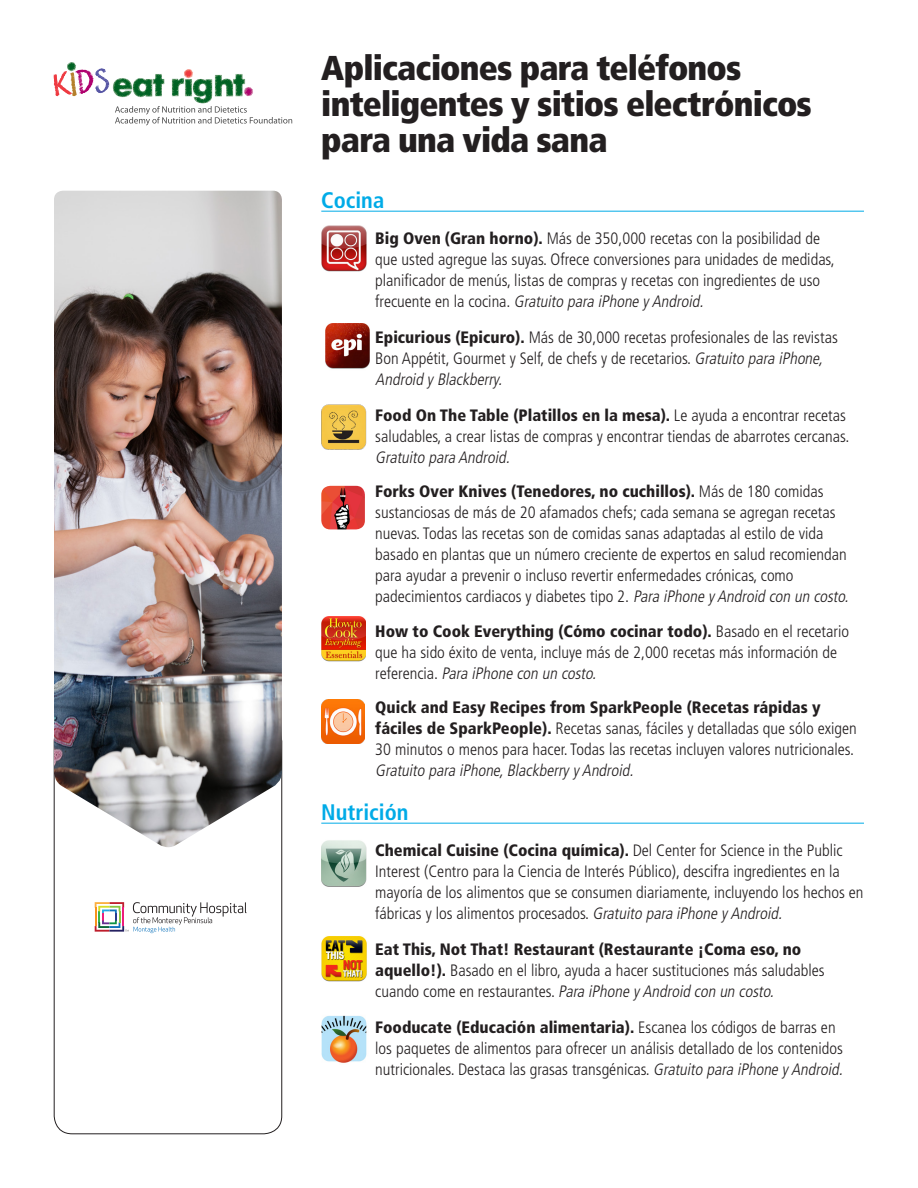
<style>
.page{position:relative;width:918px;height:1188px;background:#fff}
.page>*{position:absolute;margin:0;border:0;box-sizing:border-box;transform-origin:0 0}
.t1{font:900 condensed 34.5px/36px "Frutiger LT Std";letter-spacing:-.025em;color:#231f20}
.Body_text{font:700 condensed 22.5px "Frutiger LT Std";color:#00abe7}
.Body_text-2{font:300 condensed 16.5px/21px "Frutiger LT Std";color:#231f20}
.s1{font-weight:900}
.s2{font-style:italic}
</style>
<div class="page">
<hr style="left:321px;top:211px;width:543px;height:1px;background:#00abe7">
<hr style="left:321px;top:823px;width:543px;height:1px;background:#00abe7">
<img style="left:321px;top:225px;width:46px;height:47px">
<img style="left:325px;top:323px;width:45px;height:46px">
<img style="left:321px;top:404px;width:46px;height:46px">
<img style="left:321px;top:486px;width:44px;height:43px">
<img style="left:321px;top:616px;width:45px;height:46px">
<img style="left:321px;top:700px;width:44px;height:43px">
<img style="left:321px;top:840px;width:45px;height:47px">
<img style="left:321px;top:936px;width:46px;height:46px">
<img style="left:321px;top:1015px;width:46px;height:48px">
<svg style="left:95px;top:902px;width:152px;height:31px"></svg>
<img style="left:54px;top:191px;width:228px;height:659px">
<svg style="left:53px;top:62px;width:239px;height:63px"></svg>
<p class="t1" style="left:321px;top:50px;width:492px">Aplicaciones para teléfonos inteligentes y sitios electrónicos para una vida sana</p>
<p class="Body_text" style="left:321px;top:186px;width:64px">Cocina</p>
<p class="Body_text-2" style="left:375px;top:228px;width:461px"><span class="s1">Big Oven (Gran horno).</span> Más de 350,000 recetas con la posibilidad de que usted agregue las suyas. Ofrece conversiones para unidades de medidas, planificador de menús, listas de compras y recetas con ingredientes de uso<br>f r e c u e n t e e n l a c o c i n a . <span class="s2">Gratuito para iPhone yAndroid.</span></p>
<p class="Body_text-2" style="left:375px;top:327px;width:464px"><span class="s1">Epicurious (Epicuro).</span> Más de 30,000 recetas profesionales de las revistas<br>Bon Appétit, Gourmet y Self, de chefs y de recetarios. <span class="s2">Gratuito para iPhone,<br>Android yBlackberry.</span></p>
<p class="Body_text-2" style="left:375px;top:405px;width:476px"><span class="s1">Food On The Table (Platillos en la mesa).</span> Le ayuda a encontrar recetas saludables, a crear listas de compras y encontrar tiendas de abarrotes cercanas.<br><span class="s2">Gratuito para Android.</span></p>
<p class="Body_text-2" style="left:375px;top:481px;width:478px"><span class="s1">Forks Over Knives (Tenedores, no cuchillos).</span> Más de 180 comidas sustanciosas de más de 20 afamados chefs; cada semana se agregan recetas nuevas. Todas las recetas son de comidas sanas adaptadas al estilo de vida basado en plantas que un número creciente de expertos en salud recomiendan para ayudar a prevenir o incluso revertir enfermedades crónicas, como padecimientos cardiacos y diabetes tipo 2. <span class="s2">Para iPhone yAndroid con un costo.</span></p>
<p class="Body_text-2" style="left:375px;top:621px;width:475px"><span class="s1">How to Cook Everything (Cómo cocinar todo).</span> Basado en el recetario que ha sido éxito de venta, incluye más de 2,000 recetas más información de<br>r e fe r e n c i a . <span class="s2">Para iPhone con un costo.</span></p>
<p class="Body_text-2" style="left:375px;top:697px;width:483px"><span class="s1">Quick and Easy Recipes from SparkPeople (Recetas rápidas y fáciles de SparkPeople).</span> Recetas sanas, fáciles y detalladas que sólo exigen 30 minutos o menos para hacer. Todas las recetas incluyen valores nutricionales.<br><span class="s2">Gratuito para iPhone,BlackberryyAndroid.</span></p>
<p class="Body_text" style="left:321px;top:798px;width:89px">Nutrición</p>
<p class="Body_text-2" style="left:375px;top:840px;width:490px"><span class="s1">Chemical Cuisine (Cocina química).</span> Del Center for Science in the Public Interest (Centro para la Ciencia de Interés Público), descifra ingredientes en la mayoría de los alimentos que se consumen diariamente, incluyendo los hechos en fábricas y los alimentos procesados. <span class="s2">Gratuito para iPhone yAndroid.</span></p>
<p class="Body_text-2" style="left:375px;top:939px;width:451px"><span class="s1">Eat This, Not That! Restaurant (Restaurante ¡Coma eso, no aquello!).</span> Basado en el libro, ayuda a hacer sustituciones más saludables c u a n d o co m e e n re sta u ra n te s . <span class="s2">Para iPhone yAndroid con un costo.</span></p>
<p class="Body_text-2" style="left:375px;top:1017px;width:472px"><span class="s1">Fooducate (Educación alimentaria).</span> Escanea los códigos de barras en los paquetes de alimentos para ofrecer un análisis detallado de los contenidos nutricionales. Destaca las grasas transgénicas. <span class="s2">Gratuito para iPhone yAndroid.</span></p>
</div>
